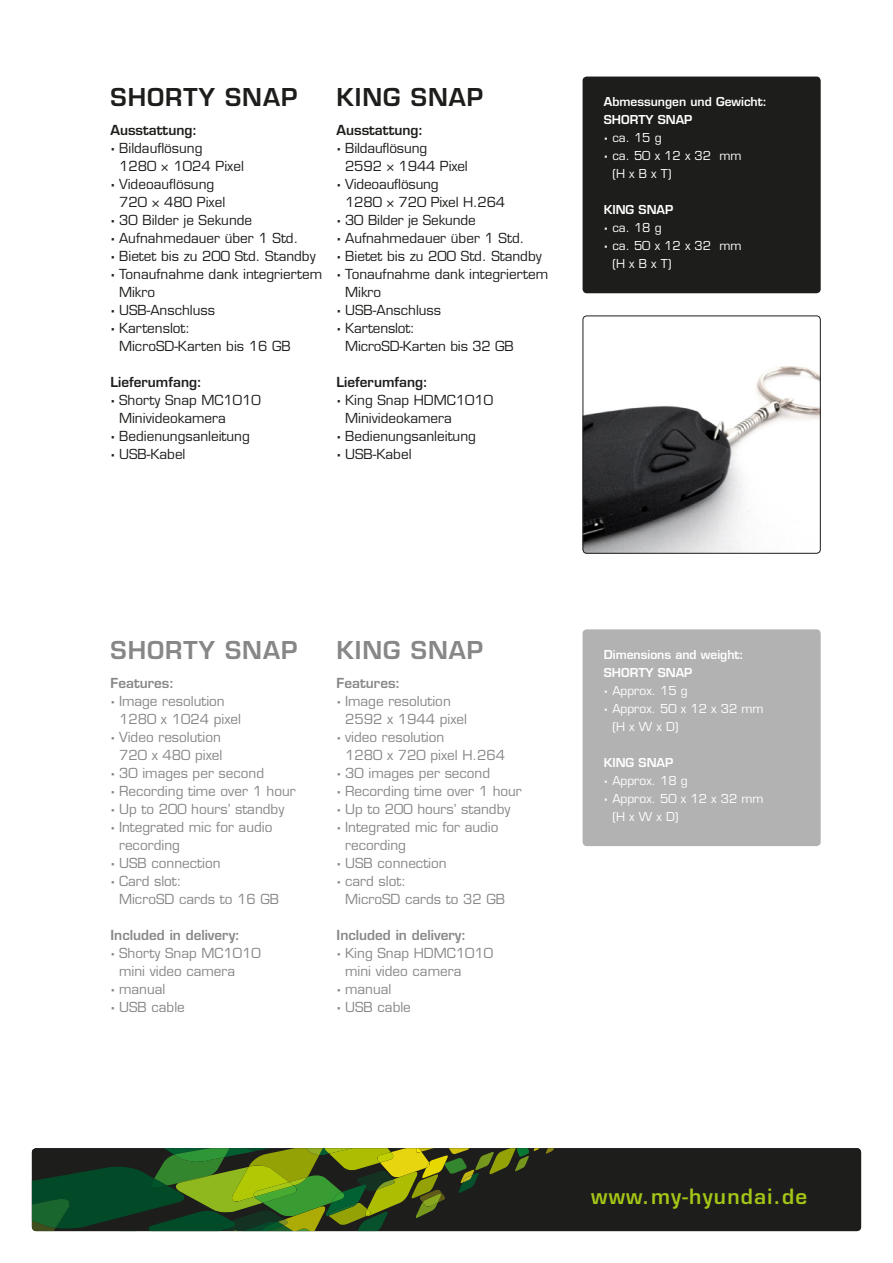
<style>
.page{position:relative;width:893px;height:1263px;background:#fff}
.page>*{position:absolute;margin:0;border:0;box-sizing:border-box;transform-origin:0 0}
.t1{font:600 24px "Eurostile LT Std";letter-spacing:.04em;color:#1d1d1b}
.t2{font:600 24px "Eurostile LT Std";letter-spacing:.04em;color:#878787}
.t3{font:600 20.55px "Eurostile LT Std";letter-spacing:.06em;color:#a3c617}
.t4{font:13.5px "Eurostile LT Std";color:#1d1d1b}
.t5{font:13.5px "Eurostile LT Std";color:#878787}
.t6{font:600 13.5px "Eurostile LT Std";color:#878787}
.t7{font:600 13.5px "Eurostile LT Std";color:#1d1d1b}
.t8{font:12px "Eurostile LT Std";color:#fff}
.t9{font:600 12px/18px "Eurostile LT Std";color:#fff}
.s1{font-weight:700}
</style>
<div class="page">
<div style="left:557px;top:1148px;width:304px;height:83px;background:#1d1d1b"></div>
<svg style="left:32px;top:1148px;width:525px;height:84px;background:#3c591e"></svg>
<img style="left:583px;top:316px;width:236px;height:238px">
<div style="left:583px;top:315px;width:238px;height:239px;border:1px solid #1d1d1b;border-radius:4px"></div>
<div style="left:583px;top:629px;width:238px;height:217px;background:#b2b2b2;border-radius:4px"></div>
<div style="left:583px;top:77px;width:238px;height:216px;background:#1d1d1b;border-radius:4px"></div>
<h1 class="t1" style="left:111px;top:82px;width:36px">SHORTY</h1>
<h1 class="t1" style="left:225px;top:82px;width:36px">SNAP</h1>
<h1 class="t1" style="left:337px;top:82px;width:111px">KING SNAP</h1>
<p class="t7" style="left:111px;top:122px;width:88px">Ausstattung:</p>
<p class="t4" style="left:111px;top:140px;width:93px"><span class="s1">∙</span> Bildauflösung</p>
<p class="t4" style="left:119px;top:158px;width:126px">1280 × 1024 Pixel</p>
<p class="t4" style="left:111px;top:176px;width:105px"><span class="s1">∙</span> Videoauflösung</p>
<p class="t4" style="left:119px;top:194px;width:108px">720 × 480 Pixel</p>
<p class="t4" style="left:111px;top:212px;width:143px"><span class="s1">∙</span> 30 Bilder je Sekunde</p>
<p class="t4" style="left:111px;top:230px;width:189px"><span class="s1">∙</span> Aufnahmedauer über 1 Std.</p>
<p class="t4" style="left:111px;top:248px;width:207px"><span class="s1">∙</span> Bietet bis zu 200 Std. Standby</p>
<p class="t4" style="left:111px;top:266px;width:213px"><span class="s1">∙</span> Tonaufnahme dank integriertem</p>
<p class="t4" style="left:119px;top:284px;width:38px">Mikro</p>
<p class="t4" style="left:111px;top:302px;width:106px"><span class="s1">∙</span> USB-Anschluss</p>
<p class="t4" style="left:111px;top:320px;width:81px"><span class="s1">∙</span> Kartenslot:</p>
<p class="t4" style="left:119px;top:338px;width:173px">MicroSD-Karten bis 16 GB</p>
<p class="t7" style="left:111px;top:373px;width:93px">Lieferumfang:</p>
<p class="t4" style="left:111px;top:392px;width:152px"><span class="s1">∙</span> Shorty Snap MC1010</p>
<p class="t4" style="left:119px;top:410px;width:108px">Minivideokamera</p>
<p class="t4" style="left:111px;top:428px;width:141px"><span class="s1">∙</span> Bedienungsanleitung</p>
<p class="t4" style="left:111px;top:446px;width:76px"><span class="s1">∙</span> USB-Kabel</p>
<p class="t7" style="left:337px;top:121px;width:88px">Ausstattung:</p>
<p class="t4" style="left:337px;top:140px;width:92px"><span class="s1">∙</span> Bildauflösung</p>
<p class="t4" style="left:345px;top:158px;width:124px">2592 × 1944 Pixel</p>
<p class="t4" style="left:337px;top:176px;width:104px"><span class="s1">∙</span> Videoauflösung</p>
<p class="t4" style="left:345px;top:194px;width:162px">1280 × 720 Pixel H.264</p>
<p class="t4" style="left:337px;top:212px;width:141px"><span class="s1">∙</span> 30 Bilder je Sekunde</p>
<p class="t4" style="left:337px;top:230px;width:189px"><span class="s1">∙</span> Aufnahmedauer über 1 Std.</p>
<p class="t4" style="left:337px;top:248px;width:207px"><span class="s1">∙</span> Bietet bis zu 200 Std. Standby</p>
<p class="t4" style="left:337px;top:266px;width:213px"><span class="s1">∙</span> Tonaufnahme dank integriertem</p>
<p class="t4" style="left:345px;top:284px;width:38px">Mikro</p>
<p class="t4" style="left:337px;top:302px;width:106px"><span class="s1">∙</span> USB-Anschluss</p>
<p class="t4" style="left:337px;top:320px;width:80px"><span class="s1">∙</span> Kartenslot:</p>
<p class="t4" style="left:345px;top:338px;width:170px">MicroSD-Karten bis 32 GB</p>
<p class="t7" style="left:337px;top:373px;width:93px">Lieferumfang:</p>
<p class="t4" style="left:337px;top:392px;width:158px"><span class="s1">∙</span> King Snap HDMC1010</p>
<p class="t4" style="left:345px;top:410px;width:108px">Minivideokamera</p>
<p class="t4" style="left:337px;top:428px;width:141px"><span class="s1">∙</span> Bedienungsanleitung</p>
<p class="t4" style="left:337px;top:446px;width:76px"><span class="s1">∙</span> USB-Kabel</p>
<p class="t9" style="left:604px;top:93px;width:165px">Abmessungen und Gewicht:<br>SHORTY</p>
<p class="t9" style="left:658px;top:111px;width:18px">SNAP</p>
<p class="t8" style="left:604px;top:131px;width:59px"><span class="s1">∙</span> ca. 15 g</p>
<p class="t8" style="left:604px;top:149px;width:139px"><span class="s1">∙</span> ca. 50 x 12 x 32 mm</p>
<p class="t8" style="left:612px;top:167px;width:61px">(H x B x T)</p>
<p class="t9" style="left:604px;top:201px;width:53px">KING SNAP</p>
<p class="t8" style="left:604px;top:221px;width:59px"><span class="s1">∙</span> ca. 18 g</p>
<p class="t8" style="left:604px;top:239px;width:139px"><span class="s1">∙</span> ca. 50 x 12 x 32 mm</p>
<p class="t8" style="left:612px;top:257px;width:61px">(H x B x T)</p>
<h1 class="t2" style="left:111px;top:635px;width:36px">SHORTY</h1>
<h1 class="t2" style="left:225px;top:635px;width:36px">SNAP</h1>
<h1 class="t2" style="left:337px;top:635px;width:111px">KING SNAP</h1>
<p class="t6" style="left:111px;top:674px;width:65px">Features:</p>
<p class="t5" style="left:111px;top:693px;width:116px"><span class="s1">∙</span> Image resolution</p>
<p class="t5" style="left:119px;top:710px;width:123px">1280 x 1024 pixel</p>
<p class="t5" style="left:111px;top:728px;width:112px"><span class="s1">∙</span> Video resolution</p>
<p class="t5" style="left:119px;top:746px;width:105px">720 x 480 pixel</p>
<p class="t5" style="left:111px;top:764px;width:155px"><span class="s1">∙</span> 30 images per second</p>
<p class="t5" style="left:111px;top:782px;width:187px"><span class="s1">∙</span> Recording time over 1 hour</p>
<p class="t5" style="left:111px;top:800px;width:175px"><span class="s1">∙</span> Up to 200 hours’ standby</p>
<p class="t5" style="left:111px;top:818px;width:163px"><span class="s1">∙</span> Integrated mic for audio</p>
<p class="t5" style="left:119px;top:836px;width:62px">recording</p>
<p class="t5" style="left:111px;top:854px;width:112px"><span class="s1">∙</span> USB connection</p>
<p class="t5" style="left:111px;top:872px;width:72px"><span class="s1">∙</span> Card slot:</p>
<p class="t5" style="left:119px;top:890px;width:162px">MicroSD cards to 16 GB</p>
<p class="t6" style="left:111px;top:926px;width:131px">Included in delivery:</p>
<p class="t5" style="left:111px;top:944px;width:152px"><span class="s1">∙</span> Shorty Snap MC1010</p>
<p class="t5" style="left:119px;top:962px;width:118px">mini video camera</p>
<p class="t5" style="left:111px;top:980px;width:56px"><span class="s1">∙</span> manual</p>
<p class="t5" style="left:111px;top:998px;width:76px"><span class="s1">∙</span> USB cable</p>
<p class="t6" style="left:337px;top:674px;width:65px">Features:</p>
<p class="t5" style="left:337px;top:692px;width:116px"><span class="s1">∙</span> Image resolution</p>
<p class="t5" style="left:345px;top:710px;width:123px">2592 x 1944 pixel</p>
<p class="t5" style="left:337px;top:728px;width:109px"><span class="s1">∙</span> video resolution</p>
<p class="t5" style="left:345px;top:746px;width:161px">1280 x 720 pixel H.264</p>
<p class="t5" style="left:337px;top:764px;width:155px"><span class="s1">∙</span> 30 images per second</p>
<p class="t5" style="left:337px;top:782px;width:187px"><span class="s1">∙</span> Recording time over 1 hour</p>
<p class="t5" style="left:337px;top:800px;width:175px"><span class="s1">∙</span> Up to 200 hours’ standby</p>
<p class="t5" style="left:337px;top:818px;width:163px"><span class="s1">∙</span> Integrated mic for audio</p>
<p class="t5" style="left:345px;top:836px;width:62px">recording</p>
<p class="t5" style="left:337px;top:854px;width:112px"><span class="s1">∙</span> USB connection</p>
<p class="t5" style="left:337px;top:872px;width:71px"><span class="s1">∙</span> card slot:</p>
<p class="t5" style="left:345px;top:890px;width:162px">MicroSD cards to 32 GB</p>
<p class="t6" style="left:337px;top:926px;width:131px">Included in delivery:</p>
<p class="t5" style="left:337px;top:944px;width:158px"><span class="s1">∙</span> King Snap HDMC1010</p>
<p class="t5" style="left:345px;top:962px;width:118px">mini video camera</p>
<p class="t5" style="left:337px;top:980px;width:56px"><span class="s1">∙</span> manual</p>
<p class="t5" style="left:337px;top:998px;width:76px"><span class="s1">∙</span> USB cable</p>
<p class="t9" style="left:604px;top:646px;width:142px">Dimensions and weight:<br>SHORTY</p>
<p class="t9" style="left:658px;top:664px;width:18px">SNAP</p>
<p class="t8" style="left:604px;top:683px;width:85px"><span class="s1">∙</span> Approx. 15 g</p>
<p class="t8" style="left:604px;top:701px;width:161px"><span class="s1">∙</span> Approx. 50 x 12 x 32 mm</p>
<p class="t8" style="left:612px;top:719px;width:68px">(H x W x D)</p>
<p class="t9" style="left:604px;top:754px;width:53px">KING SNAP</p>
<p class="t8" style="left:604px;top:773px;width:85px"><span class="s1">∙</span> Approx. 18 g</p>
<p class="t8" style="left:604px;top:791px;width:161px"><span class="s1">∙</span> Approx. 50 x 12 x 32 mm</p>
<p class="t8" style="left:612px;top:809px;width:68px">(H x W x D)</p>
<h2 class="t3" style="left:591px;top:1184px;width:218px">www.my-hyundai.de</h2>
</div>
